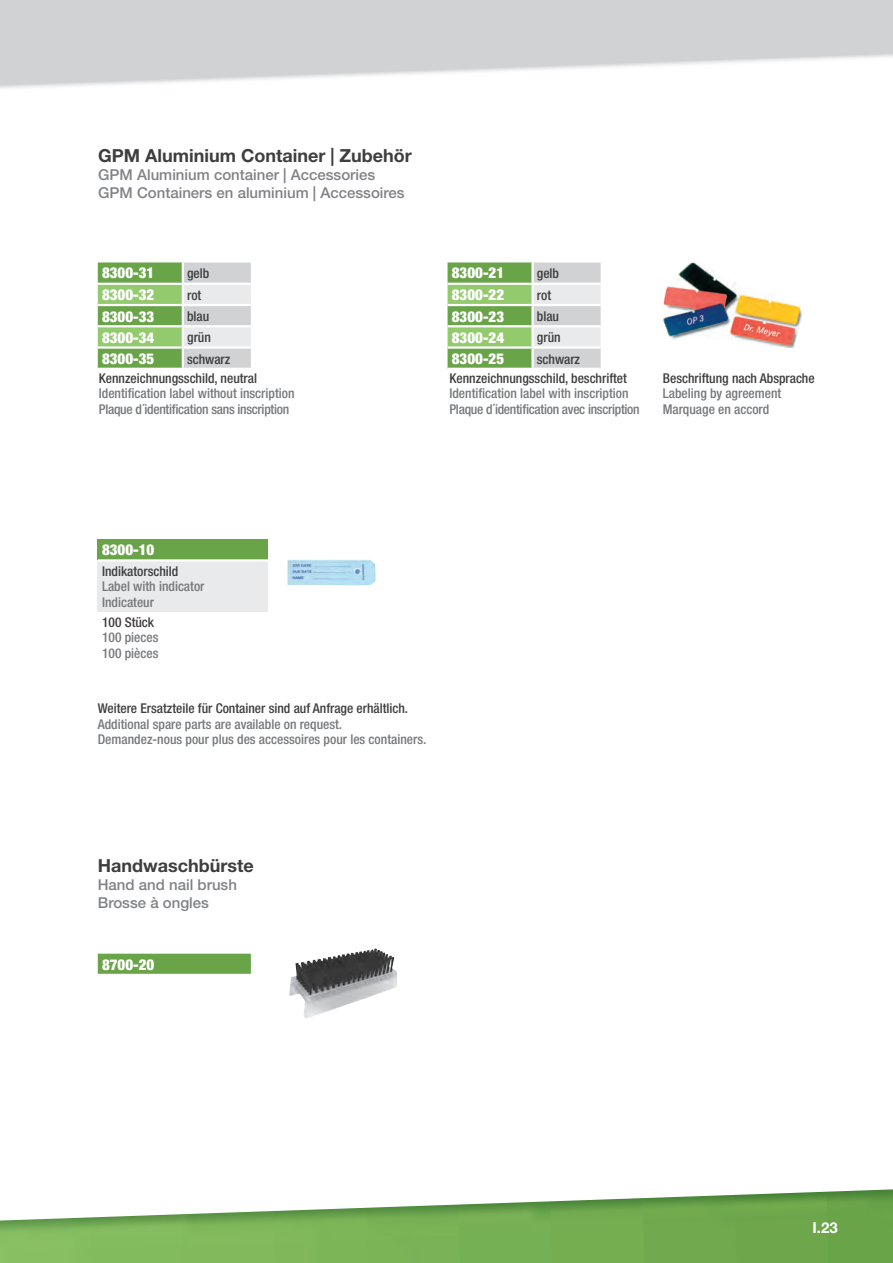
<style>
.page{position:relative;width:893px;height:1263px;background:#fff}
.page>*{position:absolute;margin:0;border:0;box-sizing:border-box;transform-origin:0 0}
.t1{font:700 18px "Helvetica Neue LT Std";color:#3e3e3f}
.t2{font:500 15px/18px "Helvetica Neue LT Std";color:#808285}
.t3{font:900 condensed 15px "Helvetica Neue LT Std";color:#fff}
.t4{font:700 15px "Helvetica Neue LT Std";color:#fff}
.t5{font:500 condensed 13.5px/15.3px "Helvetica Neue LT Std";color:#76787b}
.t6{font:500 condensed 13.5px/19.5px "Helvetica Neue LT Std";color:#3e3e3f}
.t7{font:500 condensed 13.5px/15.3px "Helvetica Neue LT Std";letter-spacing:-.02em;color:#76787b}
</style>
<div class="page">
<img style="left:0;top:1189px;width:893px;height:74px">
<svg style="left:0;top:0;width:893px;height:85px;fill:#d1d2d4"></svg>
<img style="left:663px;top:262px;width:139px;height:86px">
<svg style="left:98px;top:262px;width:153px;height:107px;background:#afcb9f"></svg>
<svg style="left:448px;top:262px;width:153px;height:106px;background:#a6c594"></svg>
<hr style="left:448px;top:283px;width:85px;height:2px;background:#fff">
<hr style="left:533px;top:283px;width:68px;height:2px;background:#fff">
<hr style="left:448px;top:304px;width:85px;height:2px;background:#fff">
<hr style="left:533px;top:304px;width:68px;height:2px;background:#fff">
<hr style="left:448px;top:325px;width:85px;height:2px;background:#fff">
<hr style="left:533px;top:325px;width:68px;height:2px;background:#fff">
<hr style="left:448px;top:346px;width:85px;height:3px;background:#fff">
<hr style="left:533px;top:346px;width:68px;height:3px;background:#fff">
<hr style="left:531px;top:262px;width:3px;height:21px;background:#fff">
<hr style="left:531px;top:285px;width:3px;height:19px;background:#fff">
<hr style="left:531px;top:306px;width:3px;height:19px;background:#fff">
<hr style="left:531px;top:327px;width:3px;height:19px;background:#fff">
<hr style="left:531px;top:349px;width:3px;height:19px;background:#fff">
<img style="left:288px;top:560px;width:88px;height:25px">
<div style="left:98px;top:539px;width:170px;height:21px;background:#6aa449"></div>
<div style="left:98px;top:560px;width:170px;height:51px;background:#e9eaeb"></div>
<hr style="left:98px;top:559px;width:170px;height:3px;background:#fff">
<img style="left:289px;top:949px;width:108px;height:69px">
<div style="left:98px;top:954px;width:153px;height:20px;background:#6aa449"></div>
<h1 class="t1" style="left:98px;top:144px;width:315px">GPM Aluminium Container | Zubehör</h1>
<p class="t2" style="left:98px;top:165px;width:308px">GPM Aluminium container | Accessories<br>GPM Containers en aluminium | Accessoires</p>
<p class="t3" style="left:102px;top:264px;width:54px">8300-31</p>
<p class="t6" style="left:187px;top:263px;width:24px">gelb</p>
<p class="t3" style="left:102px;top:286px;width:54px">8300-32</p>
<p class="t6" style="left:187px;top:285px;width:16px">rot</p>
<p class="t3" style="left:102px;top:307px;width:54px">8300-33</p>
<p class="t6" style="left:187px;top:306px;width:24px">blau</p>
<p class="t3" style="left:102px;top:328px;width:54px">8300-34</p>
<p class="t6" style="left:187px;top:328px;width:25px">grün</p>
<p class="t3" style="left:102px;top:349px;width:54px">8300-35</p>
<p class="t6" style="left:99px;top:349px;width:160px;text-indent:88px">schwarz<br>Kennzeichnungsschild, neutral</p>
<p class="t5" style="left:99px;top:386px;width:197px">Identification label without inscription<br>Plaque d´identification sans inscription</p>
<p class="t3" style="left:452px;top:264px;width:54px">8300-21</p>
<p class="t6" style="left:537px;top:263px;width:24px">gelb</p>
<p class="t3" style="left:452px;top:286px;width:54px">8300-22</p>
<p class="t6" style="left:537px;top:285px;width:16px">rot</p>
<p class="t3" style="left:452px;top:307px;width:54px">8300-23</p>
<p class="t6" style="left:537px;top:306px;width:24px">blau</p>
<p class="t3" style="left:452px;top:328px;width:54px">8300-24</p>
<p class="t6" style="left:537px;top:328px;width:25px">grün</p>
<p class="t3" style="left:452px;top:349px;width:54px">8300-25</p>
<p class="t6" style="left:449px;top:349px;width:179px;text-indent:87px">schwarz<br>Kennzeichnungsschild, beschriftet</p>
<p class="t7" style="left:449px;top:386px;width:192px">Identification label with inscription<br>Plaque d´identification avec inscription</p>
<p class="t6" style="left:663px;top:368px;width:153px">Beschriftung nach Absprache</p>
<p class="t5" style="left:663px;top:386px;width:120px">Labeling by agreement<br>Marquage en accord</p>
<p class="t3" style="left:102px;top:541px;width:54px">8300-10</p>
<p class="t6" style="left:102px;top:561px;width:78px">Indikatorschild</p>
<p class="t5" style="left:102px;top:579px;width:104px">Label with indicator<br>Indicateur</p>
<p class="t6" style="left:102px;top:612px;width:54px">100 Stück</p>
<p class="t5" style="left:102px;top:630px;width:58px">100 pieces<br>100 pièces</p>
<p class="t6" style="left:98px;top:699px;width:312px">Weitere Ersatzteile für Container sind auf Anfrage erhältlich.</p>
<p class="t5" style="left:98px;top:716px;width:330px">Additional spare parts are available on request.<br>Demandez-nous pour plus des accessoires pour les containers.</p>
<h1 class="t1" style="left:98px;top:854px;width:158px">Handwaschbürste</h1>
<p class="t2" style="left:98px;top:875px;width:141px">Hand and nail brush<br>Brosse à ongles</p>
<p class="t3" style="left:102px;top:955px;width:54px">8700-20</p>
<p class="t4" style="left:812px;top:1219px;width:27px">I.23</p>
</div>
